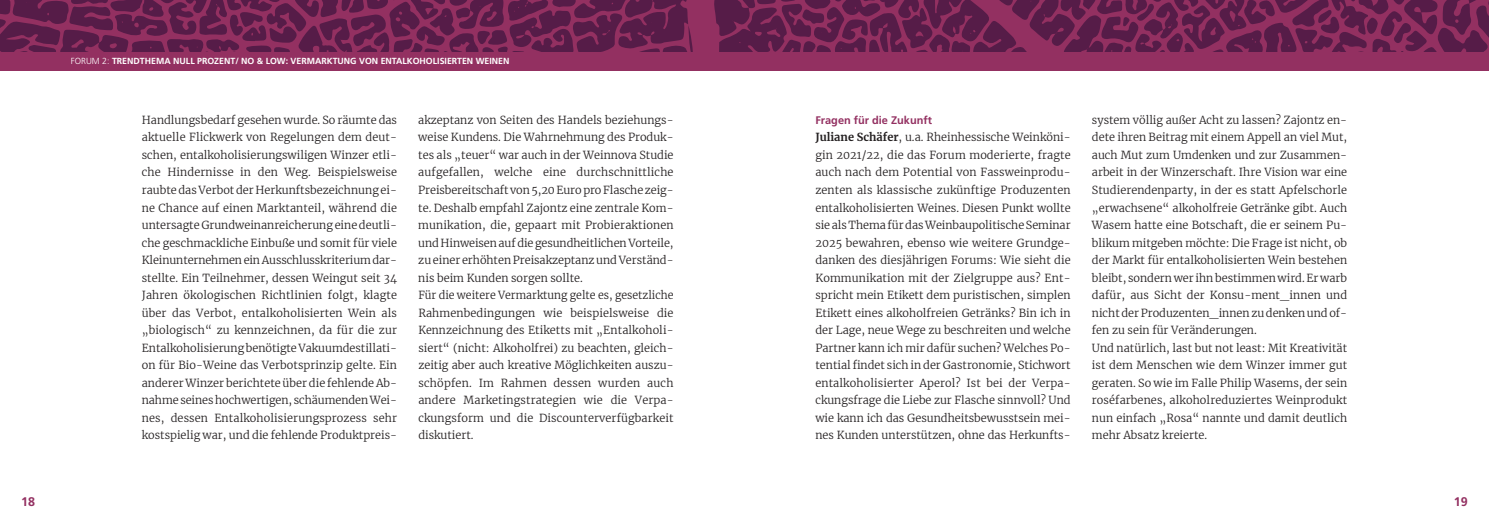
<style>
.page{position:relative;width:1489px;height:525px;background:#fff}
.page>*{position:absolute;margin:0;border:0;box-sizing:border-box;transform-origin:0 0}
.t1{font:700 12.5px "Frutiger";color:#933061}
.t2{font:300 11px/17.5px "Merriweather";color:#231f20;text-align:justify}
.t3{font:700 11px "Frutiger";color:#933061}
.t4{font:700 8.75px "Frutiger";color:#fff}
.s1{font-weight:300}
.s2{font-weight:700}
</style>
<div class="page">
<div style="left:0;top:0;width:1488px;height:71px;background:#933061"></div>
<svg style="left:0;top:0;width:1488px;height:52px;fill:#561c48"></svg>
<svg style="left:750px;top:28px;width:30px;height:9px"></svg>
<svg style="left:637px;top:31px;width:6px;height:5px"></svg>
<svg style="left:650px;top:31px;width:4px;height:5px"></svg>
<svg style="left:729px;top:0;width:21px;height:9px"></svg>
<svg style="left:934px;top:0;width:8px;height:13px"></svg>
<svg style="left:71px;top:39px;width:13px;height:9px"></svg>
<svg style="left:1080px;top:48px;width:9px;height:4px"></svg>
<svg style="left:602px;top:30px;width:8px;height:5px"></svg>
<svg style="left:1055px;top:27px;width:8px;height:7px"></svg>
<svg style="left:1453px;top:0;width:16px;height:23px"></svg>
<svg style="left:1459px;top:48px;width:7px;height:4px"></svg>
<svg style="left:516px;top:35px;width:9px;height:3px"></svg>
<svg style="left:970px;top:29px;width:5px;height:5px"></svg>
<svg style="left:952px;top:24px;width:8px;height:11px"></svg>
<svg style="left:1210px;top:27px;width:6px;height:9px"></svg>
<svg style="left:882px;top:23px;width:6px;height:6px"></svg>
<svg style="left:486px;top:11px;width:11px;height:10px"></svg>
<svg style="left:134px;top:23px;width:5px;height:4px"></svg>
<svg style="left:1251px;top:38px;width:5px;height:5px"></svg>
<svg style="left:1413px;top:7px;width:8px;height:6px"></svg>
<svg style="left:424px;top:8px;width:10px;height:7px"></svg>
<svg style="left:395px;top:12px;width:7px;height:9px"></svg>
<svg style="left:913px;top:24px;width:11px;height:16px"></svg>
<svg style="left:452px;top:41px;width:18px;height:11px"></svg>
<svg style="left:514px;top:7px;width:5px;height:5px"></svg>
<svg style="left:525px;top:1px;width:3px;height:6px"></svg>
<svg style="left:1228px;top:11px;width:11px;height:16px"></svg>
<svg style="left:110px;top:43px;width:7px;height:6px"></svg>
<svg style="left:1167px;top:24px;width:5px;height:4px"></svg>
<svg style="left:219px;top:46px;width:3px;height:5px"></svg>
<svg style="left:1140px;top:42px;width:5px;height:3px"></svg>
<svg style="left:149px;top:7px;width:4px;height:4px"></svg>
<p class="t4" style="left:71px;top:58px;width:440px"><span class="s1">FORUM 2:</span> TRENDTHEMA NULL PROZENT/ NO &amp; LOW: VERMARKTUNG VON ENTALKOHOLISIERTEN WEINEN</p>
<p class="t2" style="left:142px;top:111px;width:257px">Handlungsbedarf gesehen wurde. So räumte das aktuelle Flickwerk von Regelungen dem deut&shy;schen, entalkoholisierungswiligen Winzer etli&shy;che Hindernisse in den Weg. Beispielsweise raubtedasVerbotder Herkunftsbezeichnung ei&shy;ne Chance auf einen Marktanteil, während die untersagte Grundweinanreicherung einedeutli&shy;che geschmackliche Einbuße und somit für viele KleinunternehmeneinAusschlusskriteriumdar&shy;stellte. Ein Teilnehmer, dessen Weingut seit 34<br>Jahren ökologischen Richtlinien folgt, klagte über das Verbot, entalkoholisierten Wein als „biologisch“ zu kennzeichnen, da für die zur Entalkoholisierung benötigteVakuumdestillati&shy;on für Bio-Weine das Verbotsprinzip gelte. Ein anderer Winzer berichtete über die fehlende Ab&shy;nahme seineshochwertigen, schäumendenWei&shy;nes, dessen Entalkoholisierungsprozess sehr kostspielig war, und die fehlende Produktpreis-</p>
<p class="t2" style="left:418px;top:111px;width:257px;text-align:left">akzeptanz von Seiten des Handels beziehungs&shy;weise Kundens. Die Wahrnehmung des Produk&shy;tes als „teuer“ war auch in der Weinnova Studie aufgefallen, welche eine durchschnittliche Preisbereitschaft von5,20EuroproFlasche zeig&shy;te. Deshalb empfahl Zajontz eine zentrale Kom&shy;munikation, die, gepaart mit Probieraktionen und HinweisenaufdiegesundheitlichenVorteile, zueiner erhöhtenPreisakzeptanzundVerständ&shy;nis beim Kunden sorgen sollte.<br>Für die weitere Vermarktung gelte es, gesetzliche Rahmenbedingungen wie beispielsweise die Kennzeichnung des Etiketts mit „Entalkoholi&shy;siert“ (nicht: Alkoholfrei) zu beachten, gleich&shy;zeitig aber auch kreative Möglichkeiten auszu&shy;schöpfen. Im Rahmen dessen wurden auch andere Marketingstrategien wie die Verpa&shy;ckungsform und die Discounterverfügbarkeit diskutiert.</p>
<p class="t3" style="left:815px;top:116px;width:118px">Fragen für die Zukunft</p>
<p class="t2" style="left:815px;top:129px;width:257px"><span class="s2">Juliane Schäfer</span>, u.a. Rheinhessische Weinköni&shy;gin 2021/22, die das Forum moderierte, fragte auch nach dem Potential von Fassweinprodu&shy;zenten als klassische zukünftige Produzenten entalkoholisierten Weines. Diesen Punkt wollte sie alsThema fürdasWeinbaupolitische Seminar 2025 bewahren, ebenso wie weitere Grundge&shy;danken des diesjährigen Forums: Wie sieht die Kommunikation mit der Zielgruppe aus? Ent&shy;spricht mein Etikett dem puristischen, simplen Etikett eines alkoholfreien Getränks? Bin ich in der Lage, neue Wege zu beschreiten und welche Partner kann ich mir dafür suchen? Welches Po&shy;tential findet sich in der Gastronomie, Stichwort entalkoholisierter Aperol? Ist bei der Verpa&shy;ckungsfrage die Liebe zur Flasche sinnvoll? Und wie kann ich das Gesundheitsbewusstsein mei&shy;nes Kunden unterstützen, ohne das Herkunfts-</p>
<p class="t2" style="left:1091px;top:111px;width:257px;text-align:left">system völlig außer Acht zu lassen? Zajontz en&shy;dete ihren Beitrag mit einem Appell an viel Mut, auch Mut zum Umdenken und zur Zusammen&shy;arbeit in der Winzerschaft. Ihre Vision war eine Studierendenparty, in der es statt Apfelschorle „erwachsene“ alkoholfreie Getränke gibt. Auch Wasem hatte eine Botschaft, die er seinem Pu&shy;blikum mitgeben möchte: Die Frage ist nicht, ob der Markt für entalkoholisierten Wein bestehen bleibt, sondern wer ihnbestimmen wird.Er warb dafür, aus Sicht der Konsu-ment_innen und nichtderProduzenten_innenzudenkenundof&shy;fen zu sein für Veränderungen.<br>Und natürlich, last but not least: Mit Kreativität ist dem Menschen wie dem Winzer immer gut geraten. So wie im Falle Philip Wasems, der sein roséfarbenes, alkoholreduziertes Weinprodukt nun einfach „Rosa“ nannte und damit deutlich mehr Absatz kreierte.</p>
<p class="t1" style="left:21px;top:496px;width:15px">18</p>
<p class="t1" style="left:1453px;top:496px;width:15px">19</p>
</div>
